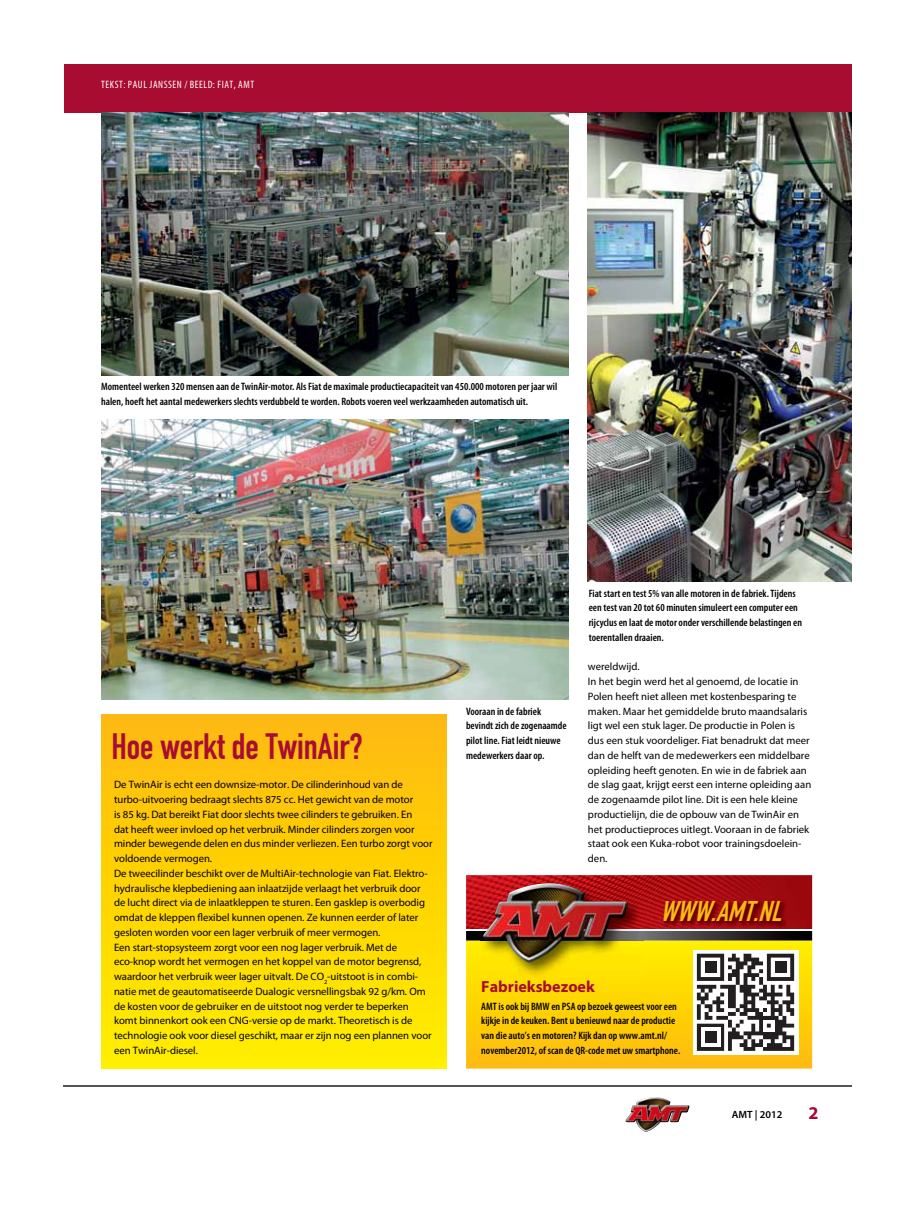
<style>
.page{position:relative;width:915px;height:1212px;background:#fff}
.page>*{position:absolute;margin:0;border:0;box-sizing:border-box;transform-origin:0 0}
.t1{font:36.15px "DIN Engschrift Std";color:#a80c31}
.t2{font:italic 28.2px "DIN Engschrift Std";color:#fdb813}
.t3{font:700 18px "Myriad Pro";color:#aa052e}
.t4{font:700 16.05px "Myriad Pro";color:#a80c31}
.t5{font:10.65px/14.7px "Myriad Pro";letter-spacing:-.005em;color:#000}
.t6{font:600 condensed 10.65px/14.7px "Myriad Pro";color:#000}
.t7{font:condensed 10.65px "Myriad Pro";letter-spacing:.05em;color:#fff}
.t8{font:600 10.5px "Myriad Pro";color:#000}
</style>
<div class="page">
<img style="left:625px;top:1097px;width:64px;height:35px">
<hr style="left:64px;top:1085px;width:786px;height:1px;background:#000">
<div style="left:64px;top:64px;width:786px;height:48px;background:#a80c31"></div>
<img style="left:466px;top:875px;width:345px;height:54px">
<img style="left:661px;top:900px;width:126px;height:28px">
<svg style="left:466px;top:931px;width:345px;height:137px;background:#d9b832"></svg>
<img style="left:480px;top:880px;width:163px;height:98px">
<img style="left:480px;top:929px;width:163px;height:1px">
<img style="left:482px;top:883px;width:146px;height:79px">
<img style="left:101px;top:112px;width:467px;height:263px">
<img style="left:101px;top:420px;width:467px;height:280px">
<img style="left:587px;top:112px;width:263px;height:469px">
<div style="left:102px;top:715px;width:344px;height:353px;background:linear-gradient(to bottom,#feb90e,#ffef00)"></div>
<p class="t7" style="left:101px;top:78px;width:154px">TEKST: PAUL JANSSEN / BEELD: FIAT, AMT</p>
<p class="t6" style="left:101px;top:379px;width:457px">Momenteel werken 320 mensen aan de TwinAir-motor. Als Fiat de maximale productiecapaciteit van 450.000 motoren per jaar wil halen, hoeft het aantal medewerkers slechts verdubbeld te worden. Robots voeren veel werkzaamheden automatisch uit.</p>
<p class="t6" style="left:588px;top:586px;width:215px">Fiat start en test 5% van alle motoren in de fabriek. Tijdens een test van 20 tot 60 minuten simuleert een computer een rijcyclus en laat de motor onder verschillende belastingen en toerentallen draaien.</p>
<h1 class="t1" style="left:111px;top:725px;width:253px">Hoe werkt de TwinAir?</h1>
<p class="t5" style="left:114px;top:777px;width:320px">De TwinAir is echt een downsize-motor. De cilinderinhoud van de turbo-uitvoering bedraagt slechts 875 cc. Het gewicht van de motor<br>is 85 kg. Dat bereikt Fiat door slechts twee cilinders te gebruiken. En<br>dat heeft weer invloed op het verbruik. Minder cilinders zorgen voor minder bewegende delen en dus minder verliezen. Een turbo zorgt voor voldoende vermogen.<br>De tweecilinder beschikt over de MultiAir-technologie van Fiat. Elektro&shy;hydraulische klepbediening aan inlaatzijde verlaagt het verbruik door de lucht direct via de inlaatkleppen te sturen. Een gasklep is overbodig omdat de kleppen flexibel kunnen openen. Ze kunnen eerder of later gesloten worden voor een lager verbruik of meer vermogen.<br>Een start-stopsysteem zorgt voor een nog lager verbruik. Met de eco-knop wordt het vermogen en het koppel van de motor begrensd, waardoor het verbruik weer lager uitvalt. De CO <sub>2</sub> -uitstoot is in combi&shy;natie met de geautomatiseerde Dualogic versnellingsbak 92 g/km. Om de kosten voor de gebruiker en de uitstoot nog verder te beperken komt binnenkort ook een CNG-versie op de markt. Theoretisch is de technologie ook voor diesel geschikt, maar er zijn nog een plannen voor een TwinAir-diesel.</p>
<p class="t6" style="left:466px;top:704px;width:102px">Vooraan in de fabriek bevindt zich de zogenaamde pilot line. Fiat leidt nieuwe medewerkers daar op.</p>
<p class="t5" style="left:587px;top:659px;width:225px">wereldwijd.<br>In het begin werd het al genoemd, de locatie in Polen heeft niet alleen met kostenbesparing te maken. Maar het gemiddelde bruto maandsalaris ligt wel een stuk lager. De productie in Polen is dus een stuk voordeliger. Fiat benadrukt dat meer dan de helft van de medewerkers een middelbare opleiding heeft genoten. En wie in de fabriek aan de slag gaat, krijgt eerst een interne opleiding aan de zogenaamde pilot line. Dit is een hele kleine productielijn, die de opbouw van de TwinAir en het productieproces uitlegt. Vooraan in de fabriek staat ook een Kuka-robot voor trainingsdoelein&shy;den.</p>
<h2 class="t2" style="left:659px;top:895px;width:132px">WWW.AMT.NL</h2>
<h3 class="t4" style="left:481px;top:976px;width:115px">Fabrieksbezoek</h3>
<p class="t6" style="left:481px;top:999px;width:200px">AMT is ook bij BMW en PSA op bezoek geweest voor een kijkje in de keuken. Bent u benieuwd naar de productie van die auto’s en motoren? Kijk dan op www.amt.nl/ november2012, of scan de QR-code met uw smartphone.</p>
<p class="t8" style="left:731px;top:1107px;width:52px">AMT | 2012</p>
<h3 class="t3" style="left:808px;top:1101px;width:11px">2</h3>
</div>
